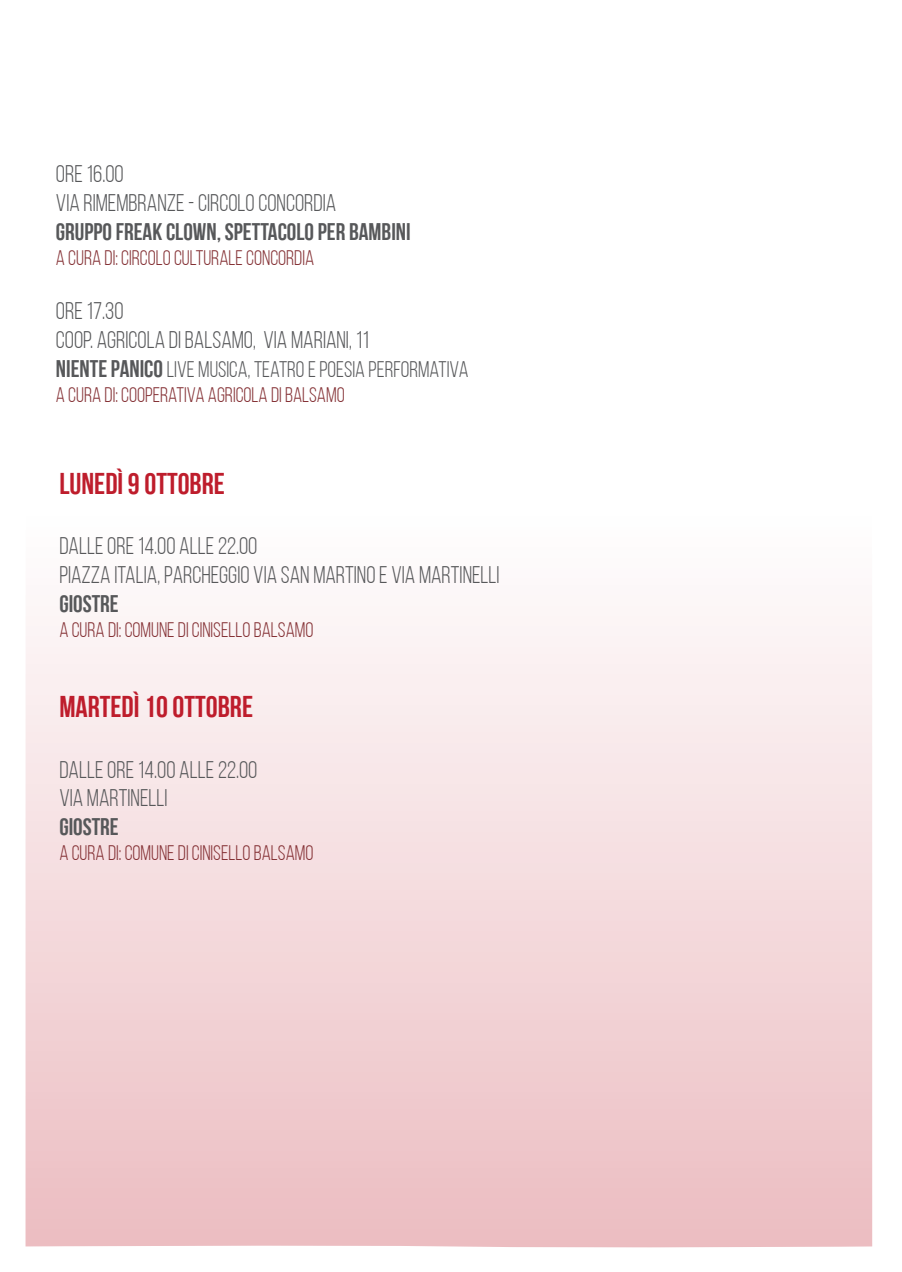
<style>
.page{position:relative;width:902px;height:1272px;background:#fff}
.page>*{position:absolute;margin:0;border:0;box-sizing:border-box;transform-origin:0 0}
.t1{font:700 30px "Bebas Neue";color:#be1d2c}
.t2{font:24px "Bebas Neue";color:#57585a}
.t3{font:700 24px "Bebas Neue";color:#57585a}
.t4{font:22.5px "Bebas Neue";color:#57585a}
.t5{font:21px "Bebas Neue";color:#843034}
.s1{font-weight:700;font-size:24px}
</style>
<div class="page">
<svg style="left:26px;top:626px;width:846px;height:622px;background:#f3d8db"></svg>
<p class="t2" style="left:56px;top:161px;width:69px">ORE 16.00</p>
<p class="t2" style="left:56px;top:190px;width:282px">VIA RIMEMBRANZE - CIRCOLO CONCORDIA</p>
<p class="t3" style="left:56px;top:218px;width:356px">GRUPPO FREAK CLOWN, SPETTACOLO PER BAMBINI</p>
<p class="t5" style="left:56px;top:246px;width:260px">A CURA DI: CIRCOLO CULTURALE CONCORDIA</p>
<p class="t2" style="left:56px;top:298px;width:69px">ORE 17.30</p>
<p class="t2" style="left:56px;top:327px;width:315px">COOP. AGRICOLA DI BALSAMO, VIA MARIANI, 11</p>
<p class="t4" style="left:56px;top:357px;width:414px"><span class="s1">NIENTE PANICO</span> LIVE MUSICA, TEATRO E POESIA PERFORMATIVA</p>
<p class="t5" style="left:56px;top:383px;width:290px">A CURA DI: COOPERATIVA AGRICOLA DI BALSAMO</p>
<p class="t1" style="left:59px;top:467px;width:167px">LUNEDÌ 9 OTTOBRE</p>
<p class="t2" style="left:59px;top:533px;width:199px">DALLE ORE 14.00 ALLE 22.00</p>
<p class="t2" style="left:59px;top:561px;width:441px">PIAZZA ITALIA, PARCHEGGIO VIA SAN MARTINO E VIA MARTINELLI</p>
<p class="t3" style="left:59px;top:590px;width:61px">GIOSTRE</p>
<p class="t5" style="left:59px;top:618px;width:255px">A CURA DI: COMUNE DI CINISELLO BALSAMO</p>
<p class="t1" style="left:59px;top:690px;width:195px">MARTEDÌ 10 OTTOBRE</p>
<p class="t2" style="left:59px;top:756px;width:199px">DALLE ORE 14.00 ALLE 22.00</p>
<p class="t2" style="left:59px;top:785px;width:110px">VIA MARTINELLI</p>
<p class="t3" style="left:59px;top:813px;width:61px">GIOSTRE</p>
<p class="t5" style="left:59px;top:841px;width:255px">A CURA DI: COMUNE DI CINISELLO BALSAMO</p>
</div>
